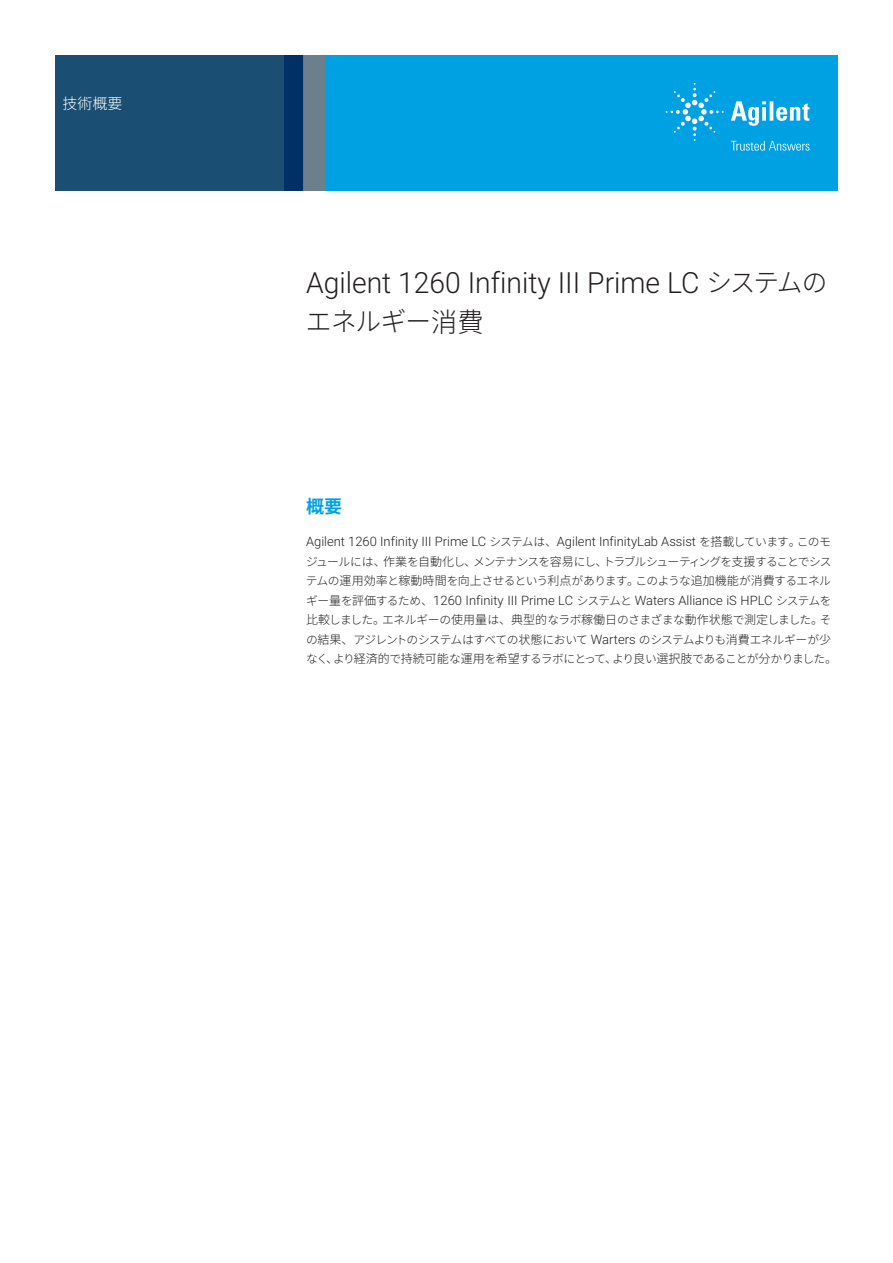
<style>
.page{position:relative;width:893px;height:1263px;background:#fff}
.page>*{position:absolute;margin:0;border:0;box-sizing:border-box;transform-origin:0 0}
.t1{font:300 29.1px "Roboto";color:#231f20}
.t2{font:300 26.4px "Noto Sans CJ Kjp";letter-spacing:-.025em;color:#231f20}
.Header_1{font:700 18px "Noto Sans CJ Kjp";color:#00a1e3}
.Doctype{font:300 15px "Noto Sans CJ Kjp";color:#fff}
.Text{font:300 12.9px "Roboto";color:#231f20}
.Text-2{font:300 11.7px/19.5px "Noto Sans CJ Kjp";letter-spacing:-.065em;color:#231f20}
.s1{font-family:"Noto Sans CJ Kjp";font-size:26.4px}
.s2{font-size:27px}
.s3{font-family:"Noto Sans CJ Kjp";font-size:11.7px}
.s4{font-family:"Noto Sans CJ Kjp";font-size:12px}
.s5{font-size:12px}
.s6{font-family:"Roboto";font-size:12.9px}
</style>
<div class="page">
<div style="left:284px;top:55px;width:554px;height:135px;background:#00a1e3"></div>
<svg style="left:55px;top:55px;width:249px;height:135px;background:#184b71"></svg>
<div style="left:304px;top:55px;width:21px;height:135px;background:#6b808c"></div>
<svg style="left:731px;top:101px;width:78px;height:25px"></svg>
<svg style="left:666px;top:83px;width:58px;height:58px"></svg>
<svg style="left:731px;top:141px;width:78px;height:10px"></svg>
<p class="Doctype" style="left:62px;top:95px;width:62px">技術概要</p>
<p class="t1" style="left:306px;top:262px;width:523px">Agilent 1260 Infinity III Prime LC <span class="s1">システムの</span></p>
<p class="t2" style="left:306px;top:307px;width:179px">エネルギー<span class="s2">消費</span></p>
<p class="Header_1" style="left:306px;top:496px;width:37px">概要</p>
<p class="Text" style="left:306px;top:533px;width:526px">Agilent 1260 Infinity III Prime LC <span class="s3">システムは</span><span class="s4">、</span>Agilent InfinityLab Assist <span class="s3">を</span><span class="s4">搭載</span><span class="s3">しています</span><span class="s4">。</span><span class="s3">このモ</span></p>
<p class="Text-2" style="left:306px;top:552px;width:527px">ジュールには<span class="s5">、作業</span>を<span class="s5">自動化</span>し<span class="s5">、</span>メンテナンスを<span class="s5">容易</span>にし<span class="s5">、</span>トラブルシューティングを<span class="s5">支援</span>することでシステムの<span class="s5">運用効率</span>と<span class="s5">稼動時間</span>を<span class="s5">向上</span>させるという<span class="s5">利点</span>があります<span class="s5">。</span>このような<span class="s5">追加機能</span>が<span class="s5">消費</span>するエネル</p>
<p class="Text" style="left:306px;top:591px;width:527px"><span class="s3">ギー</span><span class="s4">量</span><span class="s3">を</span><span class="s4">評価</span><span class="s3">するため</span><span class="s4">、</span>1260 Infinity III Prime LC <span class="s3">システムと</span> Waters Alliance iS HPLC <span class="s3">システムを</span></p>
<p class="Text-2" style="left:306px;top:610px;width:533px"><span class="s5">比較</span>しました<span class="s5">。</span>エネルギーの<span class="s5">使用量</span>は<span class="s5">、典型的</span>なラボ<span class="s5">稼働日</span>のさまざまな<span class="s5">動作状態</span>で<span class="s5">測定</span>しました<span class="s5">。</span>その<span class="s5">結果、</span>アジレントのシステムはすべての<span class="s5">状態</span>において <span class="s6">Warters</span> のシステムよりも<span class="s5">消費</span>エネルギーが<span class="s5">少</span>なく<span class="s5">、</span>より<span class="s5">経済的</span>で<span class="s5">持続可能</span>な<span class="s5">運用</span>を<span class="s5">希望</span>するラボにとって<span class="s5">、</span>より<span class="s5">良</span>い<span class="s5">選択肢</span>であることが<span class="s5">分</span>かりました<span class="s5">。</span></p>
</div>
